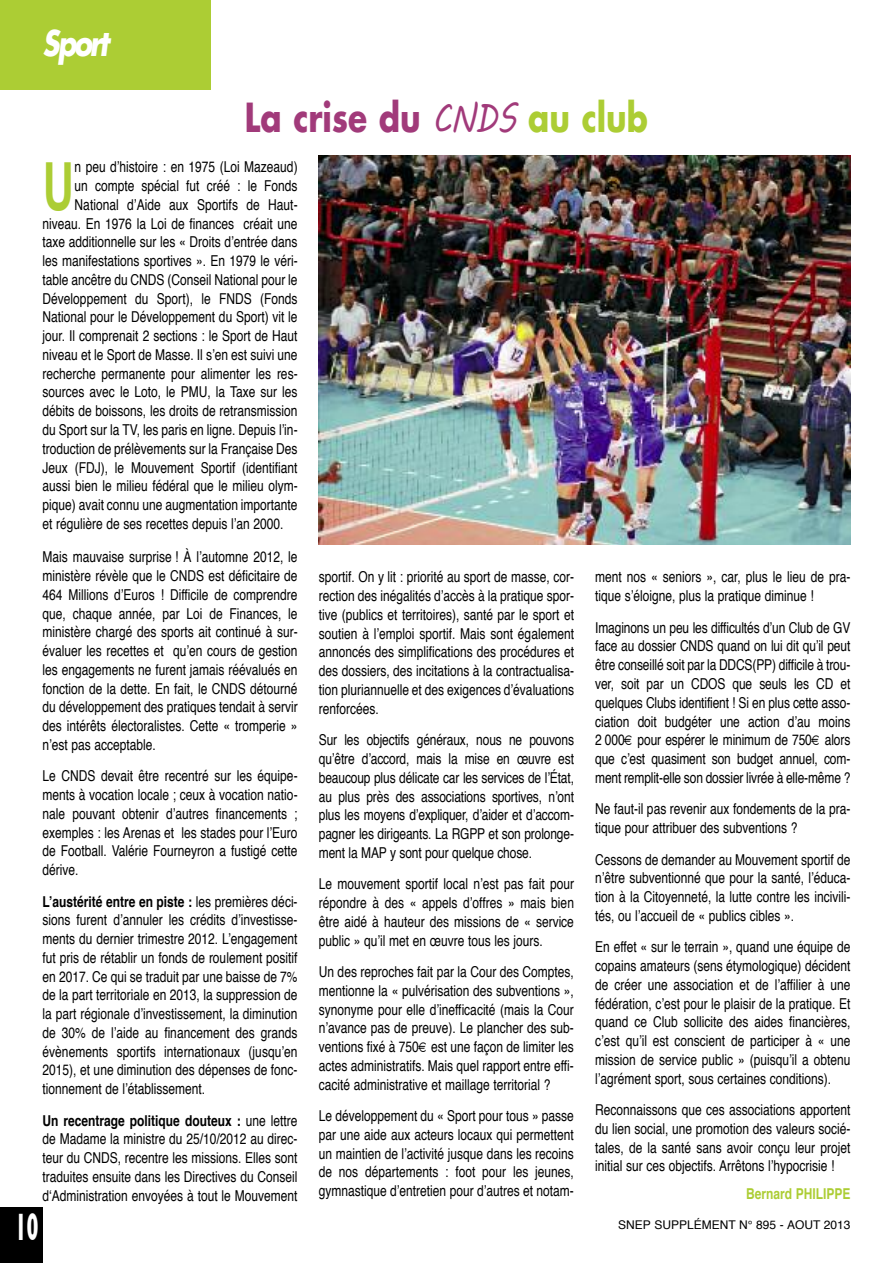
<style>
.page{position:relative;width:893px;height:1263px;background:#fff}
.page>*{position:absolute;margin:0;border:0;box-sizing:border-box;transform-origin:0 0}
.t1{font:700 66.45px "Helvetica Neue";color:#accd34;scale:.61 1}
.t2{font:700 39px "Futura";color:#a13a7a;scale:.8 1}
.t3{font:700 39px "Gill Sans";color:#fff;scale:.5 1}
.t4{font:italic 700 34.5px "Futura";letter-spacing:-.1em;color:#fff;scale:.8 1}
.t5{font:15px/18.8px "Helvetica";color:#000;text-align:justify;scale:.8 1}
.t6{font:700 15px "Helvetica";color:#accd34;scale:.8 1}
.t7{font:12px "Helvetica";color:#000}
.s1{font-family:"MV Boli";font-weight:400}
.s2{color:#accd34}
.s3{font-weight:700}
</style>
<div class="page">
<div style="left:0;top:1208px;width:43px;height:55px;background:#000"></div>
<div style="left:0;top:0;width:211px;height:89px;background:#accd34"></div>
<img style="left:319px;top:155px;width:531px;height:390px">
<h3 class="t4" style="left:43px;top:27px;width:85px">Sport</h3>
<h2 class="t2" style="left:245px;top:99px;width:505px">La crise du <span class="s1">CNDS</span> <span class="s2">au club</span></h2>
<h1 class="t1" style="left:43px;top:145px;width:51px">U</h1>
<p class="t5" style="left:75px;top:159px;width:280px">n peu d’histoire : en 1975 (Loi Mazeaud)</p>
<p class="t5" style="left:75px;top:178px;width:280px">un compte spécial fut créé : le Fonds</p>
<p class="t5" style="left:75px;top:197px;width:280px">National d’Aide aux Sportifs de Haut-</p>
<p class="t5" style="left:43px;top:215px;width:320px">niveau. En 1976 la Loi de finances créait une</p>
<p class="t5" style="left:43px;top:234px;width:320px">taxe additionnelle sur les « Droits d’entrée dans</p>
<p class="t5" style="left:43px;top:253px;width:320px">les manifestations sportives ». En 1979 le véri-</p>
<p class="t5" style="left:43px;top:272px;width:320px">table ancêtre du CNDS (Conseil National pour le</p>
<p class="t5" style="left:43px;top:290px;width:320px">Développement du Sport), le FNDS (Fonds</p>
<p class="t5" style="left:43px;top:309px;width:320px">National pour le Développement du Sport) vit le</p>
<p class="t5" style="left:43px;top:328px;width:320px">jour. Il comprenait 2 sections : le Sport de Haut</p>
<p class="t5" style="left:43px;top:347px;width:320px">niveau et le Sport de Masse. Il s’en est suivi une</p>
<p class="t5" style="left:43px;top:365px;width:320px">recherche permanente pour alimenter les res-</p>
<p class="t5" style="left:43px;top:384px;width:320px">sources avec le Loto, le PMU, la Taxe sur les</p>
<p class="t5" style="left:43px;top:403px;width:320px">débits de boissons, les droits de retransmission</p>
<p class="t5" style="left:43px;top:422px;width:320px">du Sport sur la TV, les paris en ligne. Depuis l’in-</p>
<p class="t5" style="left:43px;top:440px;width:320px">troduction de prélèvements sur la Française Des</p>
<p class="t5" style="left:43px;top:459px;width:320px">Jeux (FDJ), le Mouvement Sportif (identifiant</p>
<p class="t5" style="left:43px;top:478px;width:320px">aussi bien le milieu fédéral que le milieu olym-</p>
<p class="t5" style="left:43px;top:497px;width:320px">pique) avait connu une augmentation importante</p>
<p class="t5" style="left:43px;top:515px;width:303px">et régulière de ses recettes depuis l’an 2000.</p>
<p class="t5" style="left:43px;top:549px;width:320px">Mais mauvaise surprise ! À l’automne 2012, le ministère révèle que le CNDS est déficitaire de 464 Millions d’Euros ! Difficile de comprendre que, chaque année, par Loi de Finances, le ministère chargé des sports ait continué à sur&shy;évaluer les recettes et qu’en cours de gestion les engagements ne furent jamais réévalués en fonction de la dette. En fait, le CNDS détourné du développement des pratiques tendait à servir des intérêts électoralistes. Cette « tromperie » n’est pas acceptable.</p>
<p class="t5" style="left:43px;top:768px;width:320px">Le CNDS devait être recentré sur les équipe&shy;ments à vocation locale ; ceux à vocation natio&shy;nale pouvant obtenir d’autres financements ; exemples : les Arenas et les stades pour l’Euro de Football. Valérie Fourneyron a fustigé cette dérive.</p>
<p class="t5" style="left:42px;top:893px;width:320px"><span class="s3">L’austérité entre en piste :</span> les premières déci&shy;sions furent d’annuler les crédits d’investisse&shy;ments du dernier trimestre 2012. L’engagement fut pris de rétablir un fonds de roulement positif en 2017. Ce qui se traduit par une baisse de 7% de la part territoriale en 2013, la suppression de la part régionale d’investissement, la diminution de 30% de l’aide au financement des grands évènements sportifs internationaux (jusqu’en 2015), et une diminution des dépenses de fonc&shy;tionnement de l’établissement.</p>
<p class="t5" style="left:42px;top:1112px;width:320px"><span class="s3">Un recentrage politique douteux :</span> une lettre de Madame la ministre du 25/10/2012 au direc&shy;teur du CNDS, recentre les missions. Elles sont traduites ensuite dans les Directives du Conseil d‘Administration envoyées à tout le Mouvement</p>
<p class="t5" style="left:319px;top:569px;width:320px">sportif. On y lit : priorité au sport de masse, cor&shy;rection des inégalités d’accès à la pratique spor&shy;tive (publics et territoires), santé par le sport et soutien à l’emploi sportif. Mais sont également annoncés des simplifications des procédures et des dossiers, des incitations à la contractualisa&shy;tion pluriannuelle et des exigences d’évaluations renforcées.</p>
<p class="t5" style="left:319px;top:732px;width:320px">Sur les objectifs généraux, nous ne pouvons qu’être d’accord, mais la mise en œuvre est beaucoup plus délicate car les services de l’État, au plus près des associations sportives, n’ont plus les moyens d’expliquer, d’aider et d’accom&shy;pagner les dirigeants. La RGPP et son prolonge&shy;ment la MAP y sont pour quelque chose.</p>
<p class="t5" style="left:319px;top:876px;width:320px">Le mouvement sportif local n’est pas fait pour répondre à des « appels d’offres » mais bien être aidé à hauteur des missions de « service public » qu’il met en œuvre tous les jours.</p>
<p class="t5" style="left:319px;top:963px;width:320px">Un des reproches fait par la Cour des Comptes, mentionne la « pulvérisation des subventions », synonyme pour elle d’inefficacité (mais la Cour n’avance pas de preuve). Le plancher des sub&shy;ventions fixé à 750€ est une façon de limiter les actes administratifs. Mais quel rapport entre effi&shy;cacité administrative et maillage territorial ?</p>
<p class="t5" style="left:319px;top:1107px;width:320px">Le développement du « Sport pour tous » passe par une aide aux acteurs locaux qui permettent un maintien de l’activité jusque dans les recoins de nos départements : foot pour les jeunes, gymnastique d’entretien pour d’autres et notam-</p>
<p class="t5" style="left:595px;top:569px;width:320px">ment nos « seniors », car, plus le lieu de pra&shy;tique s’éloigne, plus la pratique diminue !</p>
<p class="t5" style="left:595px;top:619px;width:320px">Imaginons un peu les difficultés d’un Club de GV face au dossier CNDS quand on lui dit qu’il peut être conseillé soit par la DDCS(PP) difficile à trou&shy;ver, soit par un CDOS que seuls les CD et quelques Clubs identifient ! Si en plus cette asso&shy;ciation doit budgéter une action d’au moins 2 000€ pour espérer le minimum de 750€ alors que c’est quasiment son budget annuel, com&shy;ment remplit-elle son dossier livrée à elle-même ?</p>
<p class="t5" style="left:595px;top:801px;width:320px">Ne faut-il pas revenir aux fondements de la pra&shy;tique pour attribuer des subventions ?</p>
<p class="t5" style="left:595px;top:851px;width:320px">Cessons de demander au Mouvement sportif de n’être subventionné que pour la santé, l’éduca&shy;tion à la Citoyenneté, la lutte contre les incivili&shy;tés, ou l’accueil de « publics cibles ».</p>
<p class="t5" style="left:595px;top:939px;width:320px">En effet « sur le terrain », quand une équipe de copains amateurs (sens étymologique) décident de créer une association et de l’affilier à une fédération, c’est pour le plaisir de la pratique. Et quand ce Club sollicite des aides financières, c’est qu’il est conscient de participer à « une mission de service public » (puisqu’il a obtenu l’agrément sport, sous certaines conditions).</p>
<p class="t5" style="left:595px;top:1101px;width:320px">Reconnaissons que ces associations apportent du lien social, une promotion des valeurs socié&shy;tales, de la santé sans avoir conçu leur projet initial sur ces objectifs. Arrêtons l’hypocrisie !</p>
<p class="t6" style="left:746px;top:1187px;width:132px">Bernard PHILIPPE</p>
<h2 class="t3" style="left:15px;top:1204px;width:48px">10</h2>
<p class="t7" style="left:618px;top:1220px;width:234px">SNEP SUPPLÉMENT N° 895 - AOUT 2013</p>
</div>
